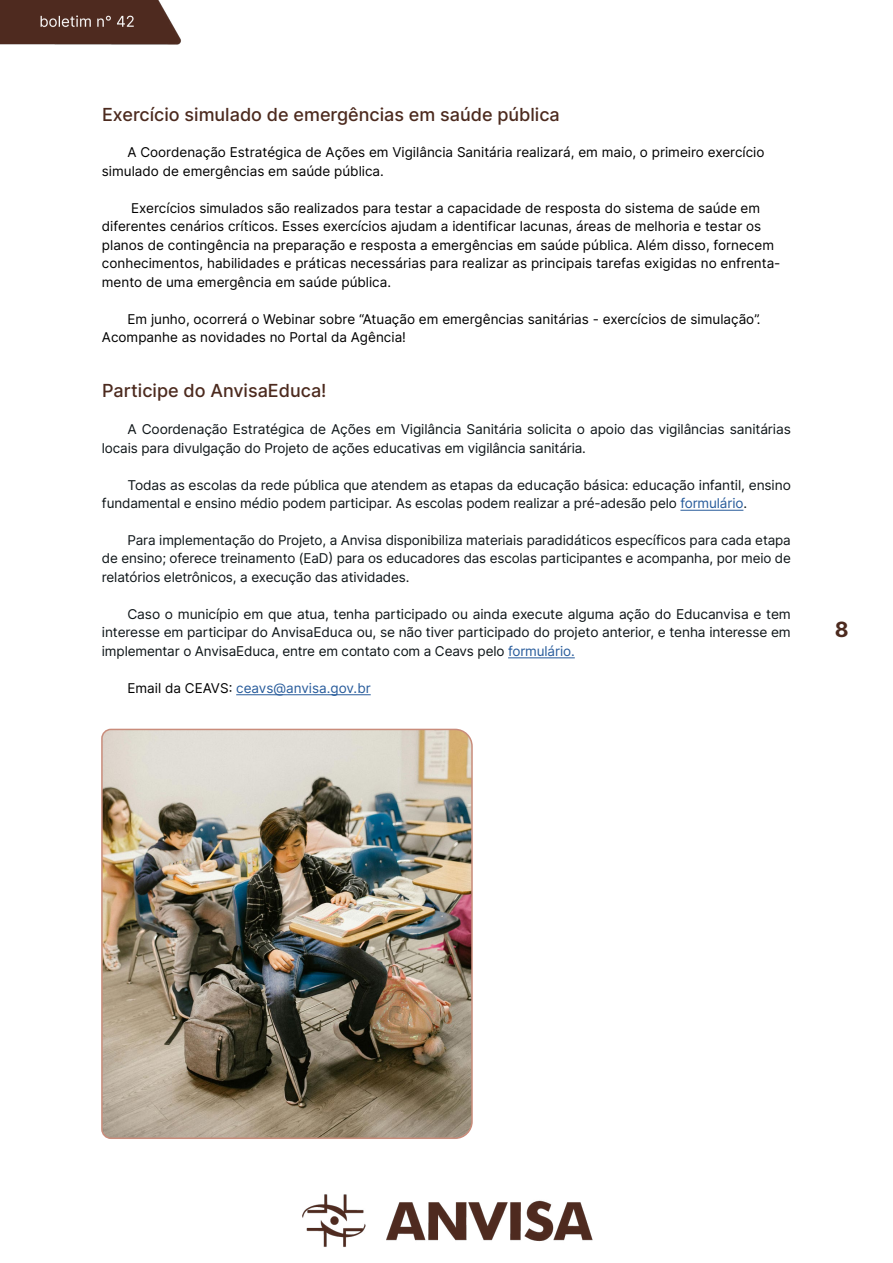
<style>
.page{position:relative;width:893px;height:1263px;background:#fff}
.page>*{position:absolute;margin:0;border:0;box-sizing:border-box;transform-origin:0 0}
.t1{font:700 21px "Inter";color:#4c2a1e}
.t2{font:500 18px "Inter";color:#4c2a1e}
.t3{font:13.5px/18.5px "Inter";letter-spacing:-.01em;color:#0e1518}
.t4{font:13.5px/18.5px "Inter";color:#000}
.t5{font:13.5px "Inter";color:#275b9b}
.s1{color:#275b9b}
.s2{color:#000}
</style>
<div class="page">
<img style="left:0;top:0;width:744px;height:1247px">
<hr style="left:680px;top:510px;width:63px;height:1px;background:#275b9b">
<hr style="left:508px;top:657px;width:67px;height:1px;background:#275b9b">
<hr style="left:236px;top:694px;width:135px;height:1px;background:#275b9b">
<img style="left:100px;top:728px;width:373px;height:412px">
<h2 class="t2" style="left:102px;top:101px;width:459px">Exercício simulado de emergências em saúde pública</h2>
<p class="t4" style="left:102px;top:143px;width:664px;text-indent:26px">A Coordenação Estratégica de Ações em Vigilância Sanitária realizará, em maio, o primeiro exercício simulado de emergências em saúde pública.</p>
<p class="t4" style="left:102px;top:198px;width:680px;text-indent:29px">Exercícios simulados são realizados para testar a capacidade de resposta do sistema de saúde em diferentes cenários críticos. Esses exercícios ajudam a identificar lacunas, áreas de melhoria e testar os planos de contingência na preparação e resposta a emergências em saúde pública. Além disso, fornecem conhecimentos, habilidades e práticas necessárias para realizar as principais tarefas exigidas no enfrenta&shy;mento de uma emergência em saúde pública.</p>
<p class="t4" style="left:102px;top:309px;width:660px;text-indent:26px">Em junho, ocorrerá o Webinar sobre “Atuação em emergências sanitárias - exercícios de simulação”.<br>Acompanhe as novidades no Portal da Agência!</p>
<h2 class="t2" style="left:102px;top:378px;width:226px">Participe do AnvisaEduca!</h2>
<p class="t3" style="left:102px;top:420px;width:690px;text-indent:26px">A Coordenação Estratégica de Ações em Vigilância Sanitária solicita o apoio das vigilâncias sanitárias locais para divulgação do Projeto de ações educativas em vigilância sanitária.</p>
<p class="t3" style="left:102px;top:475px;width:690px;text-indent:26px">Todas as escolas da rede pública que atendem as etapas da educação básica: educação infantil, ensino fundamental e ensino médio podem participar. As escolas podem realizar a pré-adesão pelo <span class="s1">formulário</span>.</p>
<p class="t3" style="left:102px;top:530px;width:690px;text-align:justify;text-indent:26px">Para implementação do Projeto, a Anvisa disponibiliza materiais paradidáticos específicos para cada etapa de ensino; oferece treinamento (EaD) para os educadores das escolas participantes e acompanha, por meio de relatórios eletrônicos, a execução das atividades.</p>
<p class="t3" style="left:102px;top:604px;width:690px;text-align:justify;text-indent:26px">Caso o município em que atua, tenha participado ou ainda execute alguma ação do Educanvisa e tem interesse em participar do AnvisaEduca ou, se não tiver participado do projeto anterior, e tenha interesse em implementar o AnvisaEduca, entre em contato com a Ceavs pelo <span class="s1">formulário.</span></p>
<p class="t5" style="left:127px;top:678px;width:245px"><span class="s2">Email da CEAVS:</span> ceavs@anvisa.gov.br</p>
<h1 class="t1" style="left:835px;top:614px;width:15px">8</h1>
</div>
